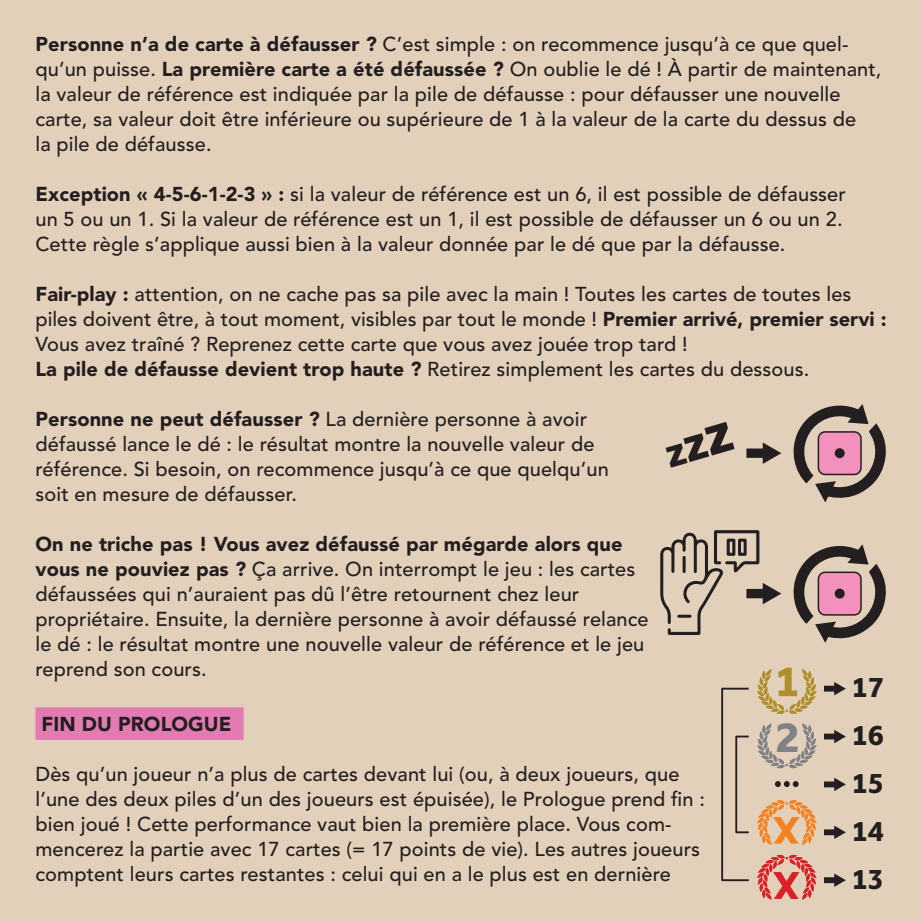
<style>
.page{position:relative;width:922px;height:922px;background:#fff}
.page>*{position:absolute;margin:0;border:0;box-sizing:border-box;transform-origin:0 0}
.t1{font:38.5px "Darkmode Darkmode Off X Bold";color:#808285}
.t2{font:36.25px "Darkmode Darkmode Off X Bold";color:#f58220}
.t3{font:25.75px/48px "Darkmode Darkmode Off X Bold";color:#231f20;text-align:justify;scale:.95 1}
.t4{font:500 20px/25px "Avenir LT Std";letter-spacing:.005em;color:#231f20}
.t5{font:900 20px "Avenir LT Std";letter-spacing:.005em;color:#231f20}
.s1{font-weight:900}
</style>
<div class="page">
<div style="left:0;top:0;width:921px;height:921px;background:#e3d0ba"></div>
<div style="left:35px;top:707px;width:208px;height:32px;background:#e27bb1"></div>
<svg style="left:793px;top:404px;width:93px;height:98px"></svg>
<div style="left:818px;top:432px;width:42px;height:42px;background:#f390bc;border-radius:7px"></div>
<div style="left:817px;top:431px;width:44px;height:44px;border:2px solid #231f20;border-radius:7px"></div>
<div style="left:834px;top:448px;width:10px;height:10px;background:#231f20;border-radius:50%"></div>
<div style="left:746px;top:448px;width:19px;height:10px;background:#231f20"></div>
<svg style="left:762px;top:442px;width:19px;height:22px"></svg>
<svg style="left:793px;top:544px;width:93px;height:98px"></svg>
<div style="left:818px;top:572px;width:42px;height:42px;background:#f390bc;border-radius:7px"></div>
<div style="left:817px;top:571px;width:44px;height:44px;border:2px solid #231f20;border-radius:7px"></div>
<div style="left:834px;top:588px;width:10px;height:10px;background:#231f20;border-radius:50%"></div>
<svg style="left:660px;top:530px;width:121px;height:104px"></svg>
<svg style="left:757px;top:667px;width:59px;height:46px"></svg>
<svg style="left:757px;top:723px;width:59px;height:45px"></svg>
<svg style="left:757px;top:800px;width:59px;height:44px"></svg>
<svg style="left:757px;top:854px;width:59px;height:45px"></svg>
<svg style="left:775px;top:781px;width:23px;height:5px"></svg>
<div style="left:823px;top:685px;width:13px;height:6px;background:#231f20"></div>
<svg style="left:834px;top:682px;width:11px;height:13px"></svg>
<div style="left:823px;top:733px;width:13px;height:6px;background:#231f20"></div>
<svg style="left:834px;top:730px;width:11px;height:13px"></svg>
<div style="left:823px;top:781px;width:13px;height:6px;background:#231f20"></div>
<svg style="left:834px;top:777px;width:11px;height:14px"></svg>
<div style="left:823px;top:829px;width:13px;height:6px;background:#231f20"></div>
<svg style="left:834px;top:825px;width:11px;height:13px"></svg>
<div style="left:823px;top:877px;width:13px;height:5px;background:#231f20"></div>
<svg style="left:834px;top:873px;width:11px;height:13px"></svg>
<div style="left:721px;top:687px;width:28px;height:193px;border:2px solid #231f20"></div>
<div style="left:735px;top:735px;width:14px;height:98px;border:2px solid #231f20"></div>
<p class="t4" style="left:35px;top:32px;width:847px"><span class="s1">Personne n’a de carte à défausser ?</span> C’est simple : on recommence jusqu’à ce que quel&shy;qu’un puisse. <span class="s1">La première carte a été défaussée ?</span> On oublie le dé ! À partir de maintenant, la valeur de référence est indiquée par la pile de défausse : pour défausser une nouvelle carte, sa valeur doit être inférieure ou supérieure de 1 à la valeur de la carte du dessus de<br>la pile de défausse.</p>
<p class="t4" style="left:35px;top:182px;width:811px"><span class="s1">Exception « 4-5-6-1-2-3 » :</span> si la valeur de référence est un 6, il est possible de défausser un 5 ou un 1. Si la valeur de référence est un 1, il est possible de défausser un 6 ou un 2.<br>Cette règle s’applique aussi bien à la valeur donnée par le dé que par la défausse.</p>
<p class="t4" style="left:35px;top:282px;width:852px"><span class="s1">Fair-play :</span> attention, on ne cache pas sa pile avec la main ! Toutes les cartes de toutes les piles doivent être, à tout moment, visibles par tout le monde ! <span class="s1">Premier arrivé, premier servi :<br></span>Vous avez traîné ? Reprenez cette carte que vous avez jouée trop tard !<br><span class="s1">La pile de défausse devient trop haute ?</span> Retirez simplement les cartes du dessous.</p>
<p class="t4" style="left:35px;top:407px;width:574px"><span class="s1">Personne ne peut défausser ?</span> La dernière personne à avoir défaussé lance le dé : le résultat montre la nouvelle valeur de référence. Si besoin, on recommence jusqu’à ce que quelqu’un soit en mesure de défausser.</p>
<p class="t4" style="left:35px;top:532px;width:614px"><span class="s1">On ne triche pas ! Vous avez défaussé par mégarde alors que vous ne pouviez pas ?</span> Ça arrive. On interrompt le jeu : les cartes défaussées qui n’auraient pas dû l’être retournent chez leur propriétaire. Ensuite, la dernière personne à avoir défaussé relance le dé : le résultat montre une nouvelle valeur de référence et le jeu reprend son cours.</p>
<p class="t5" style="left:41px;top:711px;width:191px">FIN DU PROLOGUE</p>
<p class="t4" style="left:35px;top:762px;width:670px">Dès qu’un joueur n’a plus de cartes devant lui (ou, à deux joueurs, que l’une des deux piles d’un des joueurs est épuisée), le Prologue prend fin : bien joué ! Cette performance vaut bien la première place. Vous com&shy;mencerez la partie avec 17 cartes (= 17 points de vie). Les autres joueurs comptent leurs cartes restantes : celui qui en a le plus est en dernière</p>
<p class="t3" style="left:851px;top:662px;width:35px">17<br>16<br>15<br>14<br>13</p>
<h1 class="t1" style="left:774px;top:712px;width:27px">2</h1>
<h2 class="t2" style="left:799px;top:855px;width:29px;rotate:-180deg">X</h2>
</div>
